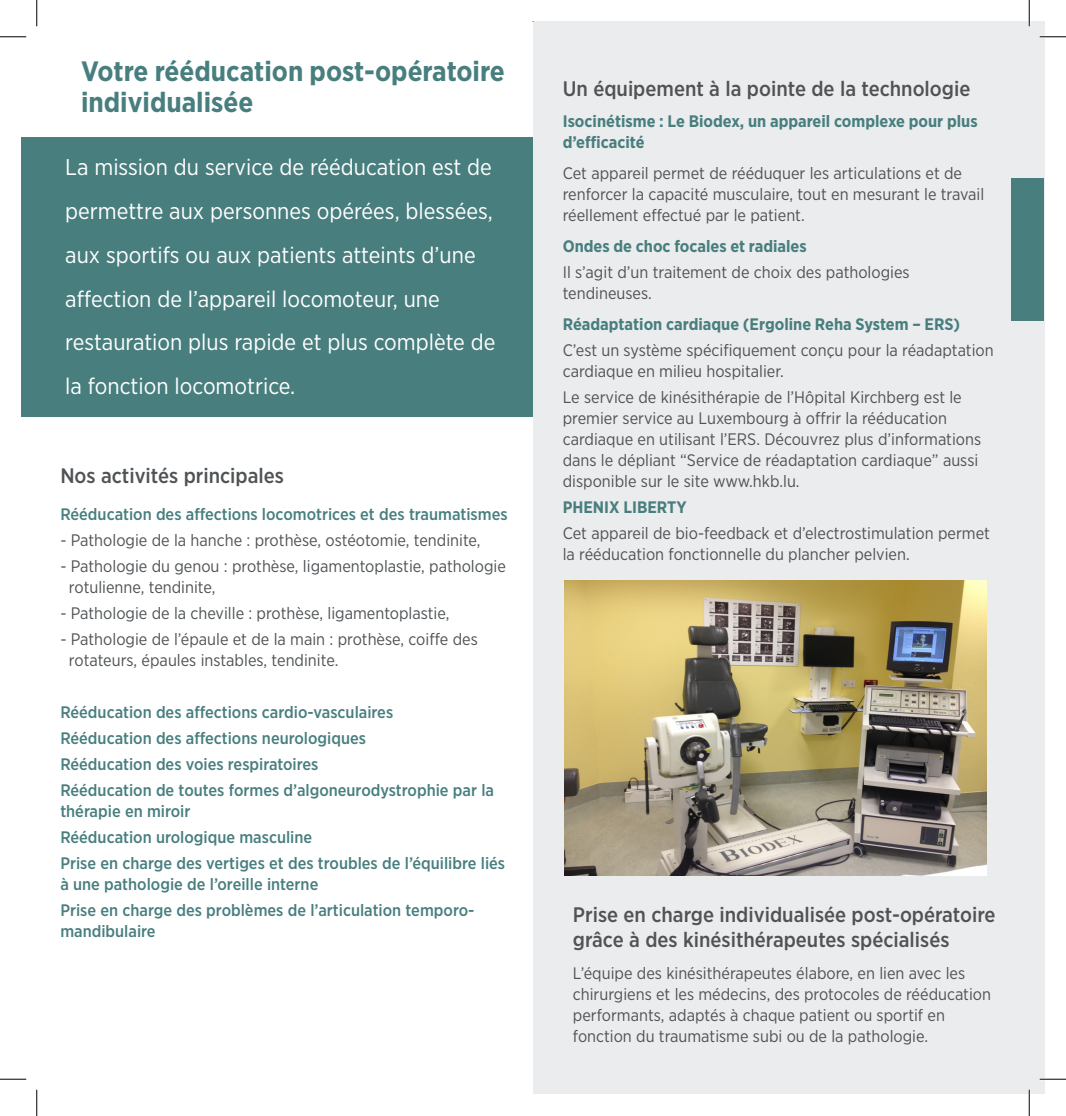
<style>
.page{position:relative;width:1066px;height:1116px;background:#fff}
.page>*{position:absolute;margin:0;border:0;box-sizing:border-box;transform-origin:0 0}
.t1{font:700 28px "Gotham Narrow";color:#487e7e}
.t2{font:22.75px "Gotham Narrow";color:#fff}
.t3{font:500 21px/25.2px "Gotham Narrow";color:#4f5355}
.t4{font:16.62px/21px "Gotham Narrow";color:#4f5355}
.t5{font:500 16.62px/21px "Gotham Narrow";color:#487e7e}
.t6{font:700 16.62px/21px "Gotham Narrow";color:#487e7e}
.s1{font-weight:700;color:#487e7e}
</style>
<div class="page">
<div style="left:22px;top:137px;width:511px;height:279px;background:#487e7e"></div>
<div style="left:533px;top:22px;width:511px;height:1071px;background:#ebeced"></div>
<div style="left:1011px;top:179px;width:33px;height:142px;background:#487e7e"></div>
<img style="left:564px;top:580px;width:423px;height:295px">
<hr style="left:1039px;top:36px;width:27px;height:2px;background:#fff">
<hr style="left:1039px;top:1077px;width:27px;height:3px;background:#fff">
<hr style="left:1028px;top:0;width:2px;height:26px;background:#fff">
<hr style="left:1028px;top:1089px;width:2px;height:26px;background:#fff">
<svg style="left:0;top:36px;width:26px;height:1px"></svg>
<svg style="left:1039px;top:36px;width:27px;height:1px"></svg>
<svg style="left:0;top:1078px;width:26px;height:1px"></svg>
<svg style="left:1039px;top:1078px;width:27px;height:1px"></svg>
<svg style="left:36px;top:0;width:1px;height:26px"></svg>
<svg style="left:36px;top:1089px;width:1px;height:26px"></svg>
<svg style="left:1029px;top:0;width:1px;height:26px"></svg>
<svg style="left:1029px;top:1089px;width:1px;height:26px"></svg>
<p class="t1" style="left:81px;top:53px;width:425px">Votre rééducation post-opératoire</p>
<p class="t1" style="left:81px;top:84px;width:174px">individualisée</p>
<p class="t2" style="left:65px;top:153px;width:428px">La mission du service de rééducation est de</p>
<p class="t2" style="left:65px;top:197px;width:429px">permettre aux personnes opérées, blessées,</p>
<p class="t2" style="left:65px;top:241px;width:412px">aux sportifs ou aux patients atteints d’une</p>
<p class="t2" style="left:65px;top:284px;width:376px">affection de l’appareil locomoteur, une</p>
<p class="t2" style="left:65px;top:328px;width:432px">restauration plus rapide et plus complète de</p>
<p class="t2" style="left:65px;top:372px;width:247px">la fonction locomotrice. <span class="s1">s</span></p>
<p class="t3" style="left:60px;top:463px;width:225px">Nos activités principales</p>
<p class="t5" style="left:60px;top:503px;width:449px">Rééducation des affections locomotrices et des traumatismes</p>
<p class="t4" style="left:60px;top:529px;width:422px">- Pathologie de la hanche : prothèse, ostéotomie, tendinite,</p>
<p class="t4" style="left:69px;top:555px;width:438px;text-indent:-9px">- Pathologie du genou : prothèse, ligamentoplastie, pathologie rotulienne, tendinite,</p>
<p class="t4" style="left:60px;top:602px;width:391px">- Pathologie de la cheville : prothèse, ligamentoplastie,</p>
<p class="t4" style="left:69px;top:628px;width:410px;text-indent:-9px">- Pathologie de l’épaule et de la main : prothèse, coiffe des rotateurs, épaules instables, tendinite.</p>
<p class="t5" style="left:60px;top:701px;width:334px">Rééducation des affections cardio-vasculaires</p>
<p class="t5" style="left:60px;top:727px;width:307px">Rééducation des affections neurologiques</p>
<p class="t5" style="left:60px;top:753px;width:260px">Rééducation des voies respiratoires</p>
<p class="t5" style="left:60px;top:779px;width:435px">Rééducation de toutes formes d’algoneurodystrophie par la thérapie en miroir</p>
<p class="t5" style="left:60px;top:826px;width:253px">Rééducation urologique masculine</p>
<p class="t5" style="left:60px;top:852px;width:446px">Prise en charge des vertiges et des troubles de l’équilibre liés à une pathologie de l’oreille interne</p>
<p class="t5" style="left:60px;top:899px;width:415px">Prise en charge des problèmes de l’articulation temporo&shy;mandibulaire</p>
<p class="t3" style="left:563px;top:76px;width:409px">Un équipement à la pointe de la technologie</p>
<p class="t6" style="left:563px;top:110px;width:416px">Isocinétisme : Le Biodex, un appareil complexe pour plus d’efficacité</p>
<p class="t4" style="left:563px;top:162px;width:423px">Cet appareil permet de rééduquer les articulations et de renforcer la capacité musculaire, tout en mesurant le travail réellement effectué par le patient.</p>
<p class="t6" style="left:563px;top:235px;width:245px">Ondes de choc focales et radiales</p>
<p class="t4" style="left:563px;top:261px;width:348px">Il s’agit d’un traitement de choix des pathologies tendineuses.</p>
<p class="t6" style="left:563px;top:313px;width:399px">Réadaptation cardiaque (Ergoline Reha System – ERS)</p>
<p class="t4" style="left:563px;top:339px;width:432px">C’est un système spécifiquement conçu pour la réadaptation cardiaque en milieu hospitalier.</p>
<p class="t4" style="left:563px;top:386px;width:420px">Le service de kinésithérapie de l’Hôpital Kirchberg est le premier service au Luxembourg à offrir la rééducation cardiaque en utilisant l’ERS. Découvrez plus d’informations dans le dépliant “Service de réadaptation cardiaque” aussi disponible sur le site www.hkb.lu.</p>
<p class="t6" style="left:563px;top:496px;width:125px">PHENIX LIBERTY</p>
<p class="t4" style="left:563px;top:522px;width:429px">Cet appareil de bio-feedback et d’electrostimulation permet la rééducation fonctionnelle du plancher pelvien.</p>
<p class="t3" style="left:573px;top:901px;width:424px">Prise en charge individualisée post-opératoire grâce à des kinésithérapeutes spécialisés</p>
<p class="t4" style="left:573px;top:962px;width:420px">L’équipe des kinésithérapeutes élabore, en lien avec les chirurgiens et les médecins, des protocoles de rééducation performants, adaptés à chaque patient ou sportif en</p>
<p class="t4" style="left:573px;top:1025px;width:357px">fonction du traumatisme subi ou de la pathologie.</p>
</div>
